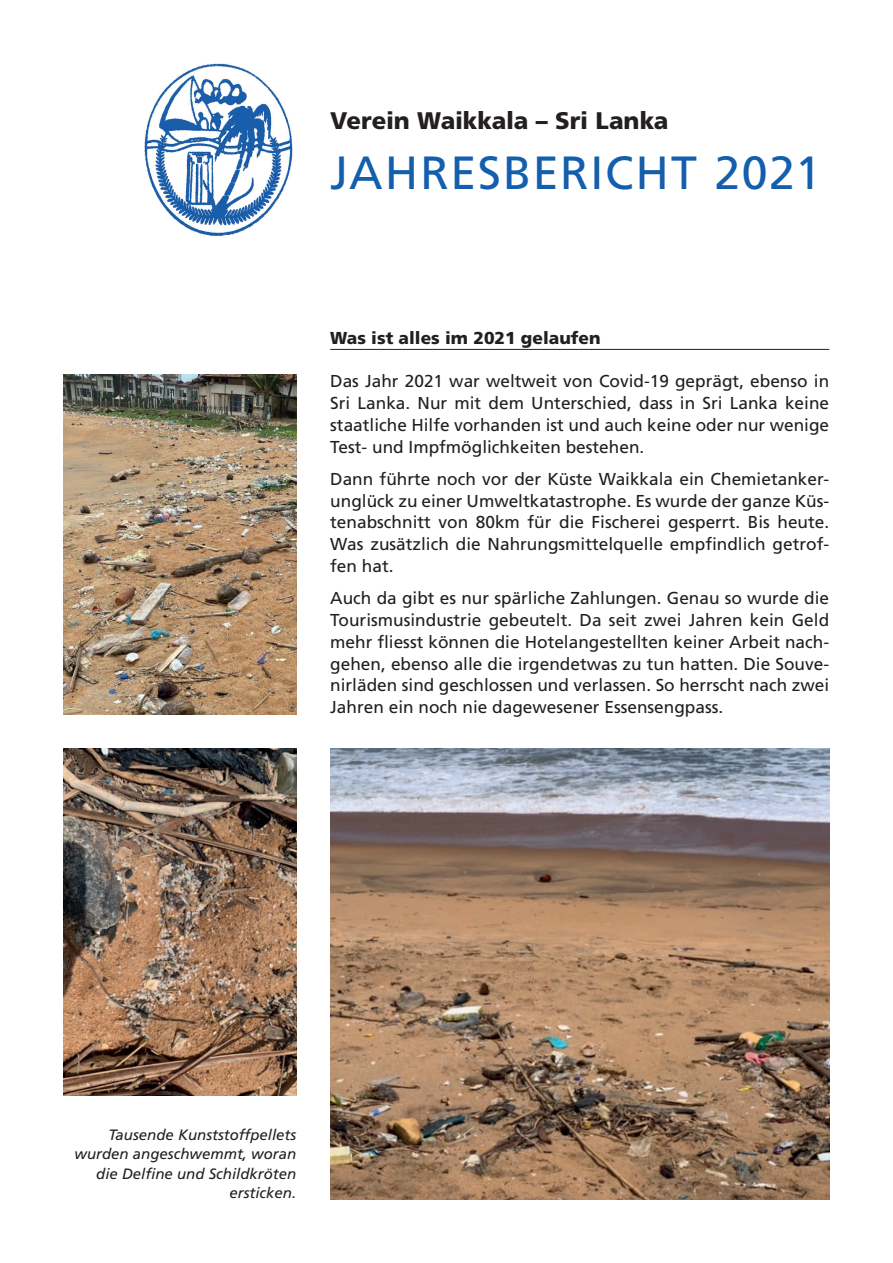
<style>
.page{position:relative;width:893px;height:1263px;background:#fff}
.page>*{position:absolute;margin:0;border:0;box-sizing:border-box;transform-origin:0 0}
.t1{font:46.5px "Frutiger LT Std";letter-spacing:.035em;color:#135ead}
.t2{font:900 24px "Frutiger LT Std";letter-spacing:-.01em;color:#231f20}
.t3{font:17.25px/21.8px "Frutiger LT Std";color:#231f20;text-align:justify}
.t4{font:900 17.25px "Frutiger LT Std";color:#231f20}
.t5{font:italic 15px/19.5px "Frutiger LT Std";color:#231f20;text-align:right}
</style>
<div class="page">
<img style="left:145px;top:64px;width:148px;height:172px">
<hr style="left:330px;top:349px;width:499px;height:1px;background:#231f20">
<img style="left:64px;top:748px;width:232px;height:347px">
<img style="left:330px;top:748px;width:499px;height:451px">
<img style="left:64px;top:375px;width:232px;height:339px">
<h2 class="t2" style="left:330px;top:106px;width:340px">Verein Waikkala – Sri Lanka</h2>
<h1 class="t1" style="left:330px;top:146px;width:492px">JAHRESBERICHT 2021</h1>
<p class="t4" style="left:330px;top:327px;width:272px">Was ist alles im 2021 gelaufen</p>
<p class="t3" style="left:330px;top:371px;width:500px">Das Jahr 2021 war weltweit von Covid-19 geprägt, ebenso in Sri Lanka. Nur mit dem Unterschied, dass in Sri Lanka keine staatliche Hilfe vorhanden ist und auch keine oder nur wenige Test- und Impfmöglichkeiten bestehen.</p>
<p class="t3" style="left:330px;top:468px;width:500px">Dann führte noch vor der Küste Waikkala ein Chemietanker&shy;unglück zu einer Umweltkatastrophe. Es wurde der ganze Küs&shy;tenabschnitt von 80km für die Fischerei gesperrt. Bis heute.<br>Was zusätzlich die Nahrungsmittelquelle empfindlich getrof&shy;fen hat.</p>
<p class="t3" style="left:330px;top:587px;width:500px">Auch da gibt es nur spärliche Zahlungen. Genau so wurde die Tourismusindustrie gebeutelt. Da seit zwei Jahren kein Geld mehr fliesst können die Hotelangestellten keiner Arbeit nach&shy;gehen, ebenso alle die irgendetwas zu tun hatten. Die Souve&shy;nirläden sind geschlossen und verlassen. So herrscht nach zwei Jahren ein noch nie dagewesener Essensengpass.</p>
<p class="t5" style="left:75px;top:1125px;width:223px">Tausende Kunststoffpellets wurden angeschwemmt, woran die Delfine und Schildkröten ersticken.</p>
</div>
